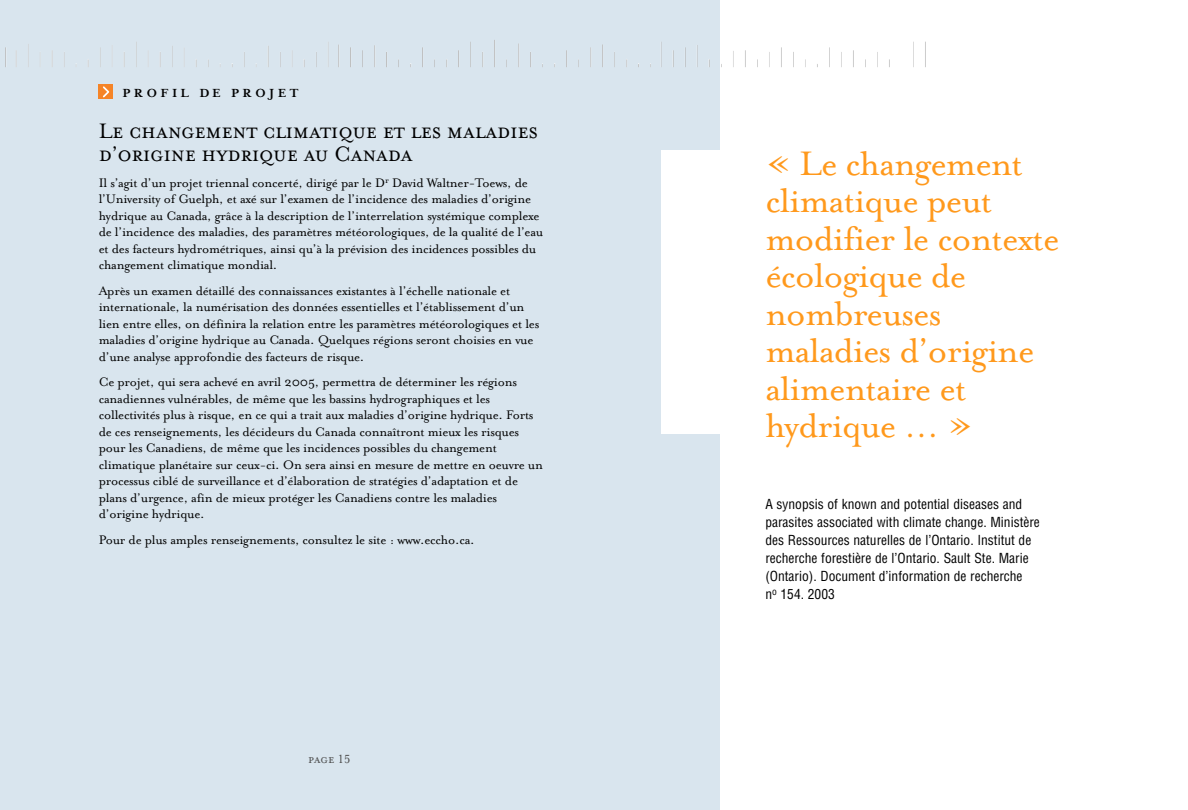
<style>
.page{position:relative;width:1188px;height:810px;background:#fff}
.page>*{position:absolute;margin:0;border:0;box-sizing:border-box;transform-origin:0 0}
.t1{font:39px/37.5px "Mrs Eaves Roman";letter-spacing:-.025em;color:#ff991c}
.t2{font:24px/23.2px "Mrs Eaves Small Caps";letter-spacing:-.015em;color:#000}
.t3{font:14.25px/16.5px "Mrs Eaves Roman";letter-spacing:-.02em;color:#000}
.t4{font:condensed 13.5px/18px "Helvetica";color:#000}
.t5{font:700 13.5px "Mrs Eaves";letter-spacing:.25em;color:#000}
.t6{font:13.5px "Mrs Eaves Fractions";letter-spacing:-.01em;color:#4d4d4d}
</style>
<div class="page">
<div style="left:0;top:0;width:720px;height:810px;background:#d9e5ee"></div>
<div style="left:662px;top:150px;width:73px;height:284px;background:#fff"></div>
<img style="left:5px;top:40px;width:921px;height:27px">
<div style="left:98px;top:84px;width:15px;height:15px;background:#f58427"></div>
<svg style="left:103px;top:86px;width:7px;height:12px"></svg>
<p class="t5" style="left:122px;top:84px;width:178px">PROFIL DE PROJET</p>
<h2 class="t2" style="left:99px;top:118px;width:441px">Le changement climatique et les maladies d’origine hydrique au Canada</h2>
<p class="t3" style="left:99px;top:174px;width:446px">Il s’agit d’un projet triennal concerté, dirigé par le D<sup>r</sup> David Waltner-Toews, de l’University of Guelph, et axé sur l’examen de l’incidence des maladies d’origine hydrique au Canada, grâce à la description de l’interrelation systémique complexe de l’incidence des maladies, des paramètres météorologiques, de la qualité de l’eau et des facteurs hydrométriques, ainsi qu’à la prévision des incidences possibles du changement climatique mondial.</p>
<p class="t3" style="left:99px;top:282px;width:442px">Après un examen détaillé des connaissances existantes à l’échelle nationale et internationale, la numérisation des données essentielles et l’établissement d’un lien entre elles, on définira la relation entre les paramètres météorologiques et les maladies d’origine hydrique au Canada. Quelques régions seront choisies en vue d’une analyse approfondie des facteurs de risque.</p>
<p class="t3" style="left:99px;top:373px;width:446px">Ce projet, qui sera achevé en avril 2005, permettra de déterminer les régions canadiennes vulnérables, de même que les bassins hydrographiques et les collectivités plus à risque, en ce qui a trait aux maladies d’origine hydrique. Forts de ces renseignements, les décideurs du Canada connaîtront mieux les risques pour les Canadiens, de même que les incidences possibles du changement climatique planétaire sur ceux-ci. On sera ainsi en mesure de mettre en oeuvre un processus ciblé de surveillance et d’élaboration de stratégies d’adaptation et de plans d’urgence, afin de mieux protéger les Canadiens contre les maladies d’origine hydrique.</p>
<p class="t3" style="left:99px;top:531px;width:377px">Pour de plus amples renseignements, consultez le site : www.eccho.ca.</p>
<p class="t6" style="left:308px;top:751px;width:44px">page 15</p>
<h1 class="t1" style="left:765px;top:143px;width:296px">« Le changement climatique peut modifier le contexte écologique de nombreuses maladies d’origine alimentaire et hydrique … »</h1>
<p class="t4" style="left:765px;top:496px;width:276px">A synopsis of known and potential diseases and parasites associated with climate change. Ministère des Ressources naturelles de l’Ontario. Institut de recherche forestière de l’Ontario. Sault Ste. Marie (Ontario). Document d’information de recherche<br>n<sup>o</sup> 154. 2003</p>
</div>
